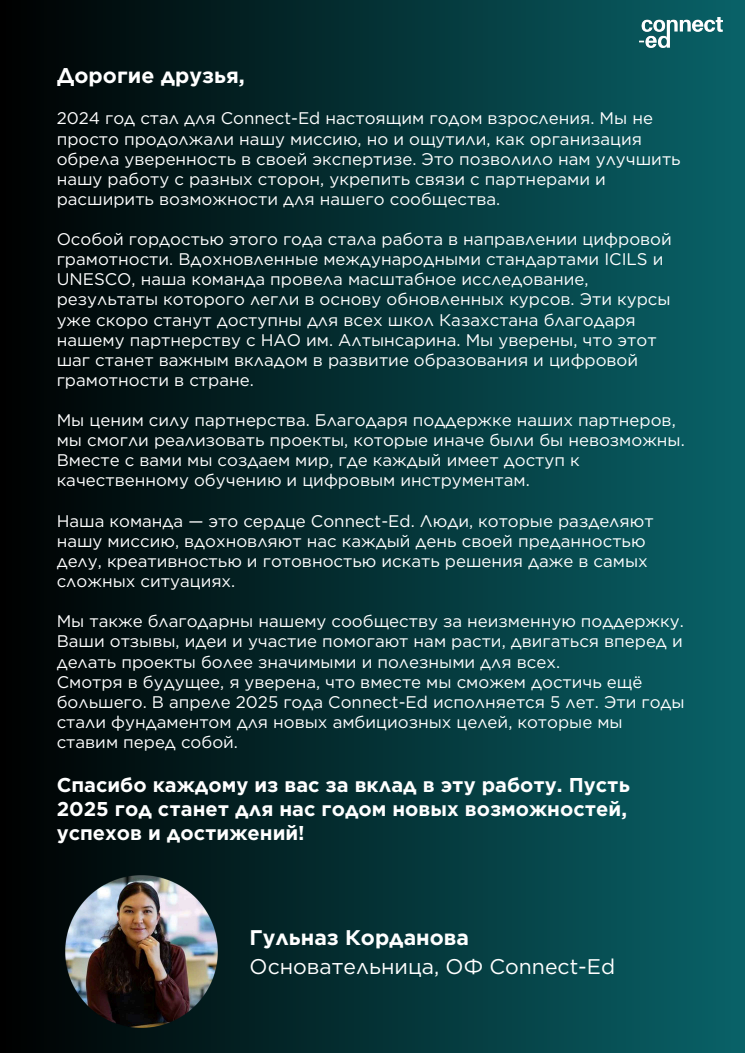
<style>
.page{position:relative;width:745px;height:1053px;background:#fff}
.page>*{position:absolute;margin:0;border:0;box-sizing:border-box;transform-origin:0 0}
.t1{font:700 21.2px "Gotham";color:#fff}
.t2{font:21.2px "Gotham";color:#fff}
.t3{font:700 20px/24px "Gotham";color:#fff}
.t4{font:16.8px/20.1px "Gotham";color:#fff}
</style>
<div class="page">
<div style="left:0;top:0;width:744px;height:1052px;background:linear-gradient(to right,#000,#096268)"></div>
<img style="left:639px;top:18px;width:83px;height:30px">
<img style="left:57px;top:867px;width:172px;height:165px">
<p class="t1" style="left:57px;top:63px;width:190px">Дорогие друзья,</p>
<p class="t4" style="left:57px;top:108px;width:625px">2024 год стал для Connect-Ed настоящим годом взросления. Мы не просто продолжали нашу миссию, но и ощутили, как организация обрела уверенность в своей экспертизе. Это позволило нам улучшить нашу работу с разных сторон, укрепить связи с партнерами и расширить возможности для нашего сообщества.</p>
<p class="t4" style="left:57px;top:229px;width:616px">Особой гордостью этого года стала работа в направлении цифровой грамотности. Вдохновленные международными стандартами ICILS и UNESCO, наша команда провела масштабное исследование, результаты которого легли в основу обновленных курсов. Эти курсы уже скоро станут доступны для всех школ Казахстана благодаря нашему партнерству с НАО им. Алтынсарина. Мы уверены, что этот шаг станет важным вкладом в развитие образования и цифровой грамотности в стране.</p>
<p class="t4" style="left:57px;top:410px;width:629px">Мы ценим силу партнерства. Благодаря поддержке наших партнеров, мы смогли реализовать проекты, которые иначе были бы невозможны.<br>Вместе с вами мы создаем мир, где каждый имеет доступ к качественному обучению и цифровым инструментам.</p>
<p class="t4" style="left:57px;top:510px;width:598px">Наша команда — это сердце Connect-Ed. Люди, которые разделяют нашу миссию, вдохновляют нас каждый день своей преданностью делу, креативностью и готовностью искать решения даже в самых сложных ситуациях.</p>
<p class="t4" style="left:57px;top:611px;width:629px">Мы также благодарны нашему сообществу за неизменную поддержку.<br>Ваши отзывы, идеи и участие помогают нам расти, двигаться вперед и делать проекты более значимыми и полезными для всех.<br>Смотря в будущее, я уверена, что вместе мы сможем достичь ещё большего. В апреле 2025 года Connect-Ed исполняется 5 лет. Эти годы стали фундаментом для новых амбициозных целей, которые мы ставим перед собой.</p>
<p class="t3" style="left:57px;top:772px;width:574px">Спасибо каждому из вас за вклад в эту работу. Пусть<br>2025 год станет для нас годом новых возможностей, успехов и достижений!</p>
<p class="t1" style="left:249px;top:924px;width:221px">Гульназ Корданова</p>
<p class="t2" style="left:249px;top:953px;width:367px">Основательница, ОФ Connect-Ed</p>
</div>
